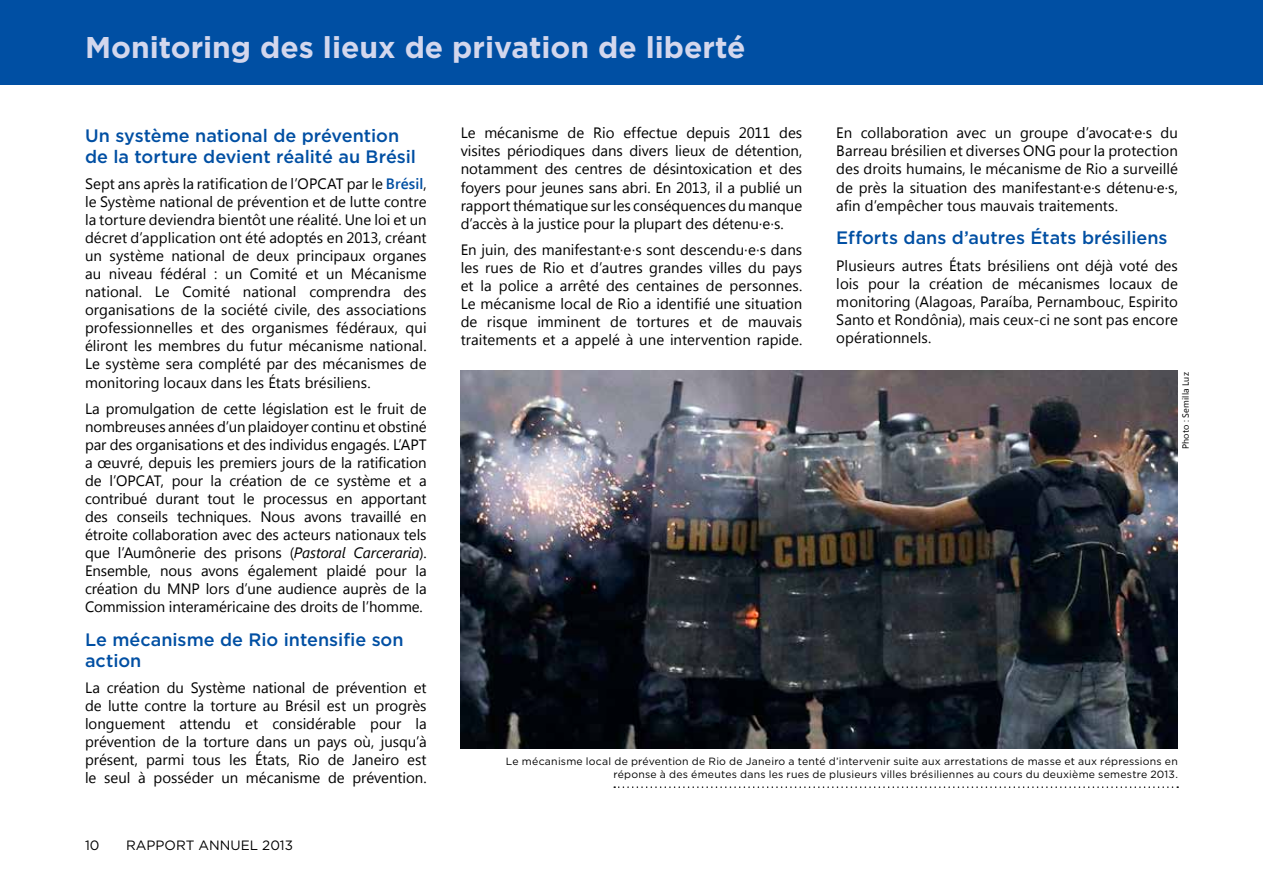
<style>
.page{position:relative;width:1263px;height:893px;background:#fff}
.page>*{position:absolute;margin:0;border:0;box-sizing:border-box;transform-origin:0 0}
.t1{font:700 30px "Gotham";color:#d3d7ed}
.t2{font:500 18px/21px "Gotham";color:#004fa3}
.t3{font:15px/18px "Segoe UI";color:#000;text-align:justify}
.t4{font:13.5px "Gotham";color:#000}
.t5{font:10.5px/12.6px "Gotham";letter-spacing:.02em;color:#000;text-align:right}
.t6{font:9px "Segoe UI";letter-spacing:.02em;color:#000}
.s1{font-weight:600;color:#004fa3}
.s2{font-style:italic}
.s3{font-family:"Gotham"}
</style>
<div class="page">
<div style="left:0;top:0;width:1263px;height:85px;background:#004fa3"></div>
<img style="left:461px;top:371px;width:717px;height:377px">
<svg style="left:614px;top:786px;width:564px;height:2px"></svg>
<h1 class="t1" style="left:85px;top:29px;width:662px">Monitoring des lieux de privation de liberté</h1>
<p class="t2" style="left:85px;top:125px;width:333px">Un système national de prévention de la torture devient réalité au Brésil</p>
<p class="t3" style="left:85px;top:174px;width:343px">Sept ans après la ratification de l’OPCAT par le <span class="s1">Brésil</span>, le Système national de prévention et de lutte contre la torture deviendra bientôt une réalité. Une loi et un décret d’application ont été adoptés en 2013, créant un système national de deux principaux organes au niveau fédéral : un Comité et un Mécanisme national. Le Comité national comprendra des organisations de la société civile, des associations professionnelles et des organismes fédéraux, qui éliront les membres du futur mécanisme national.<br>Le système sera complété par des mécanismes de monitoring locaux dans les États brésiliens.</p>
<p class="t3" style="left:85px;top:399px;width:343px">La promulgation de cette législation est le fruit de nombreuses années d’un plaidoyer continu et obstiné par des organisations et des individus engagés. L’APT a œuvré, depuis les premiers jours de la ratification de l’OPCAT, pour la création de ce système et a contribué durant tout le processus en apportant des conseils techniques. Nous avons travaillé en étroite collaboration avec des acteurs nationaux tels que l’Aumônerie des prisons (<span class="s2">Pastoral Carceraria</span>).<br>Ensemble, nous avons également plaidé pour la création du MNP lors d’une audience auprès de la Commission interaméricaine des droits de l’homme.</p>
<p class="t2" style="left:85px;top:629px;width:320px">Le mécanisme de Rio intensifie son action</p>
<p class="t3" style="left:85px;top:678px;width:343px">La création du Système national de prévention et de lutte contre la torture au Brésil est un progrès longuement attendu et considérable pour la prévention de la torture dans un pays où, jusqu’à présent, parmi tous les États, Rio de Janeiro est le seul à posséder un mécanisme de prévention.</p>
<p class="t4" style="left:85px;top:837px;width:16px">10</p>
<p class="t4" style="left:126px;top:837px;width:168px">RAPPORT ANNUEL 2013</p>
<p class="t3" style="left:461px;top:123px;width:343px">Le mécanisme de Rio effectue depuis 2011 des visites périodiques dans divers lieux de détention, notamment des centres de désintoxication et des foyers pour jeunes sans abri. En 2013, il a publié un rapport thématique sur les conséquences du manque d’accès à la justice pour la plupart des détenu<span class="s3">·</span>e<span class="s3">·</span>s.</p>
<p class="t3" style="left:461px;top:240px;width:343px">En juin, des manifestant<span class="s3">·</span>e<span class="s3">·</span>s sont descendu<span class="s3">·</span>e<span class="s3">·</span>s dans les rues de Rio et d’autres grandes villes du pays et la police a arrêté des centaines de personnes.<br>Le mécanisme local de Rio a identifié une situation de risque imminent de tortures et de mauvais traitements et a appelé à une intervention rapide.</p>
<p class="t3" style="left:836px;top:123px;width:343px">En collaboration avec un groupe d’avocat·e·s du Barreau brésilien et diverses ONG pour la protection des droits humains, le mécanisme de Rio a surveillé de près la situation des manifestant·e·s détenu·e·s, afin d’empêcher tous mauvais traitements.</p>
<p class="t2" style="left:836px;top:227px;width:333px">Efforts dans d’autres États brésiliens</p>
<p class="t3" style="left:836px;top:256px;width:343px">Plusieurs autres États brésiliens ont déjà voté des lois pour la création de mécanismes locaux de monitoring (Alagoas, Paraíba, Pernambouc, Espirito Santo et Rondônia), mais ceux-ci ne sont pas encore opérationnels.</p>
<p class="t6" style="left:1179px;top:449px;width:79px;rotate:-90deg">Photo : Semilla Luz</p>
<p class="t5" style="left:506px;top:755px;width:673px">Le mécanisme local de prévention de Rio de Janeiro a tenté d’intervenir suite aux arrestations de masse et aux répressions en réponse à des émeutes dans les rues de plusieurs villes brésiliennes au cours du deuxième semestre 2013.</p>
</div>
